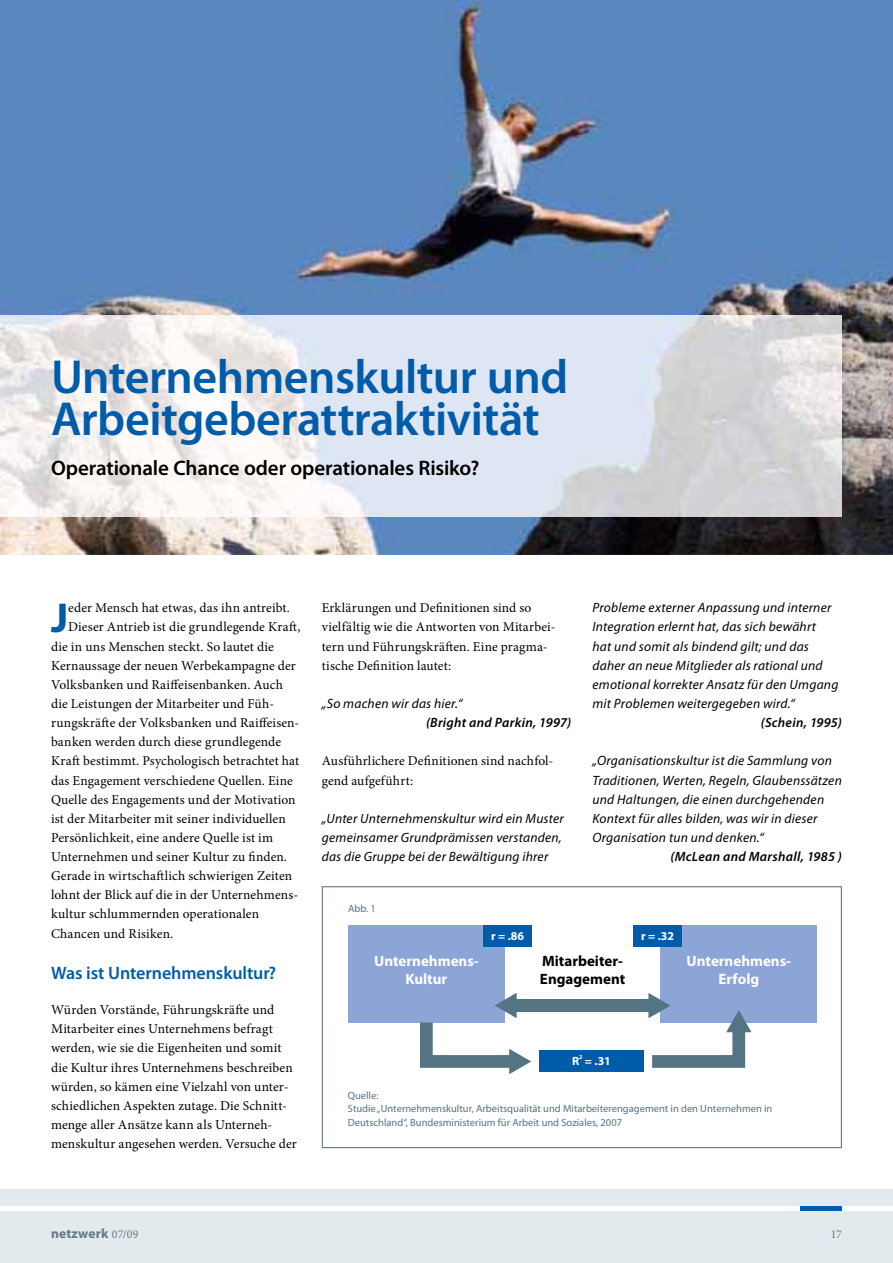
<style>
.page{position:relative;width:893px;height:1263px;background:#fff}
.page>*{position:absolute;margin:0;border:0;box-sizing:border-box;transform-origin:0 0}
.t1{font:600 48px/42px "Myriad Pro";letter-spacing:-.01em;color:#005ca9}
.t2{font:700 41.85px "Myriad Pro";color:#005ca9}
.t3{font:600 21px "Myriad Pro";letter-spacing:-.01em;color:#000}
.t4{font:600 18px "Myriad Pro";letter-spacing:-.005em;color:#005ca9}
.t5{font:700 15px/18px "Myriad Pro";color:#fff;text-align:center}
.t6{font:700 15px/18px "Myriad Pro";color:#000}
.t7{font:13.5px/19.2px "Minion Pro";letter-spacing:.005em;color:#000}
.t8{font:italic 13.5px/19.2px "Myriad Pro";letter-spacing:.015em;color:#000}
.t9{font:italic 600 13.5px "Myriad Pro";letter-spacing:.02em;color:#000}
.t10{font:700 13.5px "Myriad Pro";color:#647984}
.t11{font:700 12px "Myriad Pro";color:#fff}
.t12{font:12px "Minion Pro";color:#647984}
.t13{font:10.5px/13.5px "Myriad Pro";color:#557483}
.t14{font:700 6px "Myriad Pro";color:#fff}
.s1{color:#647984}
.s2{font-family:"Minion Pro";font-weight:400;font-size:12px}
</style>
<div class="page">
<div style="left:0;top:1190px;width:893px;height:73px;background:#e3eaee"></div>
<hr style="left:0;top:1206px;width:893px;height:4px;background:#fff">
<hr style="left:800px;top:1206px;width:41px;height:4px;background:#005ca9">
<svg style="left:322px;top:886px;width:520px;height:262px"></svg>
<div style="left:348px;top:925px;width:156px;height:97px;background:#8ca5d6"></div>
<div style="left:661px;top:925px;width:156px;height:97px;background:#8ca5d6"></div>
<div style="left:483px;top:925px;width:49px;height:22px;background:#005ca9"></div>
<div style="left:539px;top:1050px;width:105px;height:22px;background:#005ca9"></div>
<div style="left:633px;top:925px;width:49px;height:22px;background:#005ca9"></div>
<div style="left:513px;top:999px;width:139px;height:13px;background:#557483"></div>
<svg style="left:420px;top:993px;width:111px;height:81px"></svg>
<svg style="left:648px;top:993px;width:103px;height:75px"></svg>
<img style="left:0;top:0;width:893px;height:555px">
<img style="left:0;top:315px;width:842px;height:202px">
<h1 class="t1" style="left:51px;top:357px;width:519px">Unternehmenskultur und<br>Arbeitgeberattraktivität</h1>
<h3 class="t3" style="left:51px;top:456px;width:430px">Operationale Chance oder operationales Risiko?</h3>
<h2 class="t2" style="left:51px;top:594px;width:19px">J</h2>
<p class="t7" style="left:68px;top:598px;width:223px">eder Mensch hat etwas, das ihn antreibt.</p>
<p class="t7" style="left:68px;top:618px;width:234px">Dieser Antrieb ist die grundlegende Kraft,</p>
<p class="t7" style="left:51px;top:637px;width:224px">die in uns Menschen steckt. So lautet die</p>
<p class="t7" style="left:51px;top:656px;width:246px">Kernaussage der neuen Werbekampagne der</p>
<p class="t7" style="left:51px;top:675px;width:233px">Volksbanken und Raiffeisenbanken. Auch</p>
<p class="t7" style="left:51px;top:694px;width:225px">die Leistungen der Mitarbeiter und Füh-</p>
<p class="t7" style="left:51px;top:713px;width:250px">rungskräfte der Volksbanken und Raiffeisen-</p>
<p class="t7" style="left:51px;top:732px;width:232px">banken werden durch diese grundlegende</p>
<p class="t7" style="left:51px;top:751px;width:250px">Kraft bestimmt. Psychologisch betrachtet hat</p>
<p class="t7" style="left:51px;top:771px;width:243px">das Engagement verschiedene Quellen. Eine</p>
<p class="t7" style="left:51px;top:790px;width:246px">Quelle des Engagements und der Motivation</p>
<p class="t7" style="left:51px;top:809px;width:236px">ist der Mitarbeiter mit seiner individuellen</p>
<p class="t7" style="left:51px;top:828px;width:224px">Persönlichkeit, eine andere Quelle ist im</p>
<p class="t7" style="left:51px;top:847px;width:238px">Unternehmen und seiner Kultur zu finden.</p>
<p class="t7" style="left:51px;top:866px;width:243px">Gerade in wirtschaftlich schwierigen Zeiten</p>
<p class="t7" style="left:51px;top:885px;width:249px">lohnt der Blick auf die in der Unternehmens-</p>
<p class="t7" style="left:51px;top:905px;width:210px">kultur schlummernden operationalen</p>
<p class="t7" style="left:51px;top:924px;width:124px">Chancen und Risiken.</p>
<h3 class="t4" style="left:51px;top:963px;width:227px">Was ist Unternehmenskultur?</h3>
<p class="t7" style="left:51px;top:1000px;width:247px">Würden Vorstände, Führungskräfte und Mitarbeiter eines Unternehmens befragt werden, wie sie die Eigenheiten und somit die Kultur ihres Unternehmens beschreiben würden, so kämen eine Vielzahl von unter&shy;schiedlichen Aspekten zutage. Die Schnitt&shy;menge aller Ansätze kann als Unterneh&shy;menskultur angesehen werden. Versuche der</p>
<p class="t7" style="left:322px;top:598px;width:235px">Erklärungen und Definitionen sind so vielfältig wie die Antworten von Mitarbei&shy;tern und Führungskräften. Eine pragma&shy;tische Definition lautet:</p>
<p class="t8" style="left:322px;top:694px;width:142px">„So machen wir das hier.“</p>
<p class="t9" style="left:426px;top:715px;width:147px">(Bright and Parkin, 1997)</p>
<p class="t7" style="left:322px;top:751px;width:233px">Ausführlichere Definitionen sind nachfol&shy;gend aufgeführt:</p>
<p class="t8" style="left:322px;top:809px;width:244px">„Unter Unternehmenskultur wird ein Muster gemeinsamer Grundprämissen verstanden, das die Gruppe bei der Bewältigung ihrer</p>
<p class="t13" style="left:348px;top:902px;width:29px">Abb<span class="s1">. 1</span></p>
<p class="t11" style="left:491px;top:929px;width:34px">r = .86</p>
<p class="t8" style="left:592px;top:598px;width:247px">Probleme externer Anpassung und interner Integration erlernt hat, das sich bewährt<br>hat und somit als bindend gilt; und das daher an neue Mitglieder als rational und emotional korrekter Ansatz für den Umgang mit Problemen weitergegeben wird.“</p>
<p class="t9" style="left:761px;top:715px;width:83px">(Schein, 1995)</p>
<p class="t8" style="left:592px;top:751px;width:251px">„Organisationskultur ist die Sammlung von Traditionen, Werten, Regeln, Glaubenssätzen und Haltungen, die einen durchgehenden Kontext für alles bilden, was wir in dieser Organisation tun und denken.“</p>
<p class="t9" style="left:671px;top:849px;width:173px">(McLean and Marshall, 1985 )</p>
<p class="t11" style="left:641px;top:929px;width:34px">r = .32</p>
<p class="t5" style="left:374px;top:952px;width:106px">Unternehmens-<br>Kultur</p>
<p class="t6" style="left:540px;top:952px;width:87px">Mitarbeiter-<br>Engagement</p>
<p class="t5" style="left:687px;top:952px;width:106px">Unternehmens-<br>Erfolg</p>
<p class="t11" style="left:572px;top:1054px;width:9px">R</p>
<p class="t14" style="left:579px;top:1054px;width:5px">2</p>
<p class="t11" style="left:585px;top:1054px;width:28px">= .31</p>
<p class="t13" style="left:348px;top:1088px;width:426px">Quelle:<br>Studie „Unternehmenskultur, Arbeitsqualität und Mitarbeiterengagement in den Unternehmen in<br>Deutschland“, Bundesministerium für Arbeit und Soziales, 2007</p>
<p class="t10" style="left:51px;top:1226px;width:89px">netzwerk <span class="s2">07/09</span></p>
<p class="t12" style="left:831px;top:1226px;width:13px">17</p>
</div>
